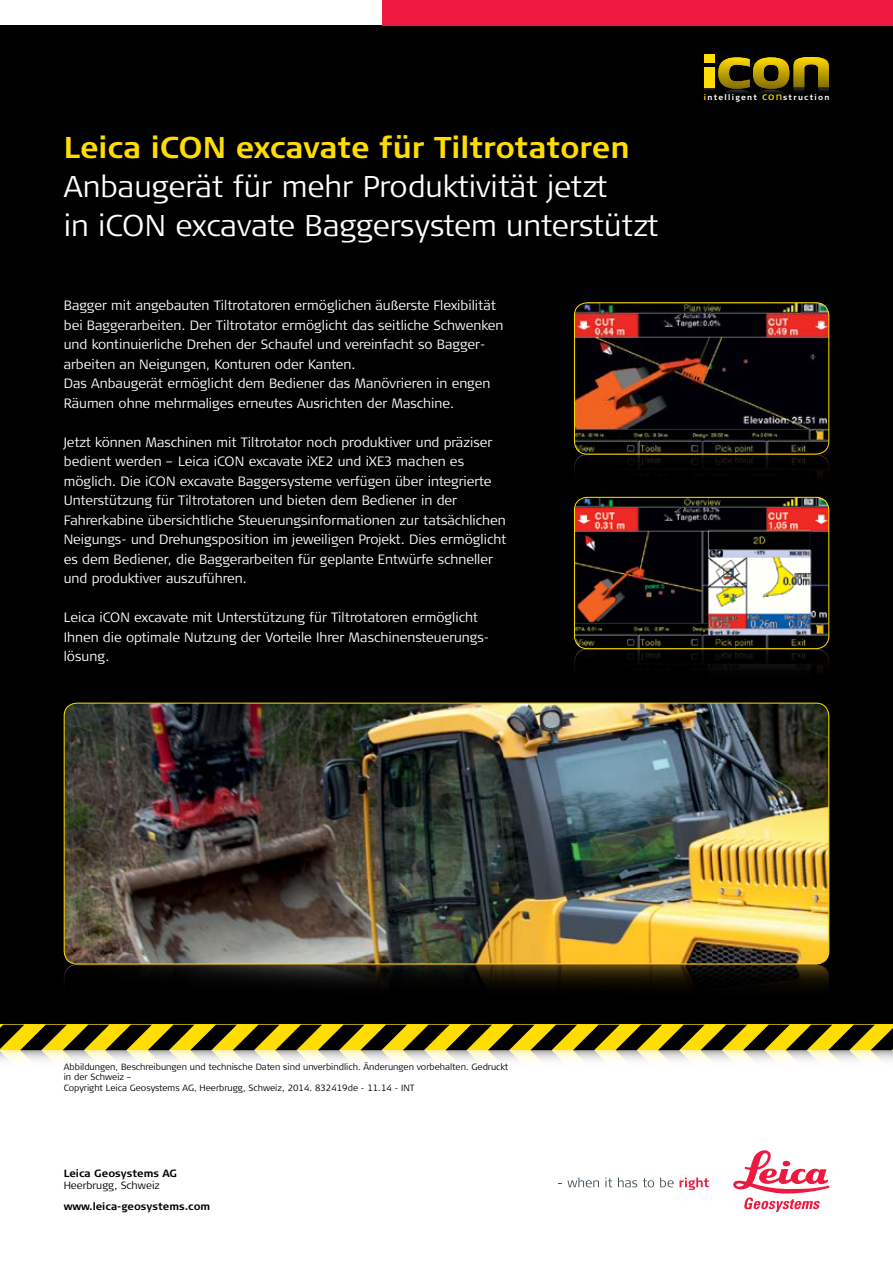
<style>
.page{position:relative;width:893px;height:1263px;background:#fff}
.page>*{position:absolute;margin:0;border:0;box-sizing:border-box;transform-origin:0 0}
.t1{font:300 30px/39px "Signa Column";color:#fff}
.t2{font:700 30px "Signa Column";color:#fd0}
.t3{font:300 13.5px/19.5px "Signa Column";color:#fff}
.t4{font:700 10.5px "Signa Column";color:#000}
.t5{font:300 10.5px "Signa Column";color:#000}
.t6{font:300 9px/10.5px "Signa Column";color:#000}
.t7{font:700 7.8px "Signa Column";letter-spacing:.16em;color:#fff}
.s1{color:#fd0}
.s2{font-weight:400;font-size:10.5px;color:#fd0}
</style>
<div class="page">
<div style="left:0;top:26px;width:893px;height:1011px;background:#000"></div>
<svg style="left:0;top:1025px;width:893px;height:35px"></svg>
<img style="left:724px;top:90px;width:26px;height:4px">
<img style="left:704px;top:88px;width:10px;height:2px">
<img style="left:793px;top:89px;width:36px;height:3px">
<img style="left:758px;top:90px;width:27px;height:4px">
<div style="left:704px;top:67px;width:10px;height:20px;background:#fd0"></div>
<div style="left:704px;top:55px;width:10px;height:8px;background:#fd0"></div>
<svg style="left:718px;top:57px;width:111px;height:32px"></svg>
<div style="left:383px;top:0;width:510px;height:26px;background:#ed1941"></div>
<svg style="left:558px;top:1177px;width:41px;height:10px"></svg>
<svg style="left:605px;top:1177px;width:7px;height:10px"></svg>
<svg style="left:618px;top:1177px;width:19px;height:10px"></svg>
<svg style="left:643px;top:1178px;width:11px;height:9px"></svg>
<svg style="left:660px;top:1177px;width:49px;height:13px"></svg>
<svg style="left:733px;top:1150px;width:96px;height:62px"></svg>
<img style="left:574px;top:303px;width:255px;height:194px">
<div style="left:574px;top:454px;width:255px;height:60px;border:1px solid #fff;border-radius:13px"></div>
<div style="left:574px;top:302px;width:255px;height:152px;border:1px solid #fd0;border-radius:13px"></div>
<img style="left:574px;top:497px;width:255px;height:206px">
<div style="left:574px;top:649px;width:255px;height:60px;border:1px solid #fff;border-radius:13px"></div>
<div style="left:574px;top:497px;width:255px;height:152px;border:1px solid #fd0;border-radius:13px"></div>
<img style="left:64px;top:703px;width:765px;height:283px">
<div style="left:64px;top:964px;width:765px;height:58px;border:1px solid #fff;border-radius:13px"></div>
<h1 class="t2" style="left:64px;top:128px;width:567px">Leica iCON excavate für Tiltrotatoren</h1>
<h1 class="t1" style="left:64px;top:168px;width:596px">Anbaugerät für mehr Produktivität jetzt<br>in iCON excavate Baggersystem unterstützt</h1>
<p class="t3" style="left:64px;top:296px;width:441px">Bagger mit angebauten Tiltrotatoren ermöglichen äußerste Flexibilität bei Baggerarbeiten. Der Tiltrotator ermöglicht das seitliche Schwenken und kontinuierliche Drehen der Schaufel und vereinfacht so Bagger&shy;arbeiten an Neigungen, Konturen oder Kanten.<br>Das Anbaugerät ermöglicht dem Bediener das Manövrieren in engen Räumen ohne mehrmaliges erneutes Ausrichten der Maschine.</p>
<p class="t3" style="left:64px;top:432px;width:444px">Jetzt können Maschinen mit Tiltrotator noch produktiver und präziser bedient werden – Leica iCON excavate iXE2 und iXE3 machen es möglich. Die iCON excavate Baggersysteme verfügen über integrierte Unterstützung für Tiltrotatoren und bieten dem Bediener in der Fahrerkabine übersichtliche Steuerungsinformationen zur tatsächlichen Neigungs- und Drehungsposition im jeweiligen Projekt. Dies ermöglicht es dem Bediener, die Baggerarbeiten für geplante Entwürfe schneller und produktiver auszuführen.</p>
<p class="t3" style="left:64px;top:608px;width:427px">Leica iCON excavate mit Unterstützung für Tiltrotatoren ermöglicht<br>Ihnen die optimale Nutzung der Vorteile Ihrer Maschinensteuerungs&shy;lösung.</p>
<p class="t7" style="left:704px;top:93px;width:127px"><span class="s1">i</span>ntelligent <span class="s1">CO</span><span class="s2">n</span>struction</p>
<p class="t6" style="left:64px;top:1062px;width:446px">Abbildungen, Beschreibungen und technische Daten sind unverbindlich. Änderungen vorbehalten. Gedruckt in der Schweiz –<br>Copyright Leica Geosystems AG, Heerbrugg, Schweiz, 2014. 832419de - 11.14 - INT</p>
<p class="t4" style="left:64px;top:1166px;width:115px">Leica Geosystems AG</p>
<p class="t5" style="left:64px;top:1179px;width:98px">Heerbrugg, Schweiz</p>
<p class="t4" style="left:64px;top:1199px;width:148px">www.leica-geosystems.com</p>
</div>
